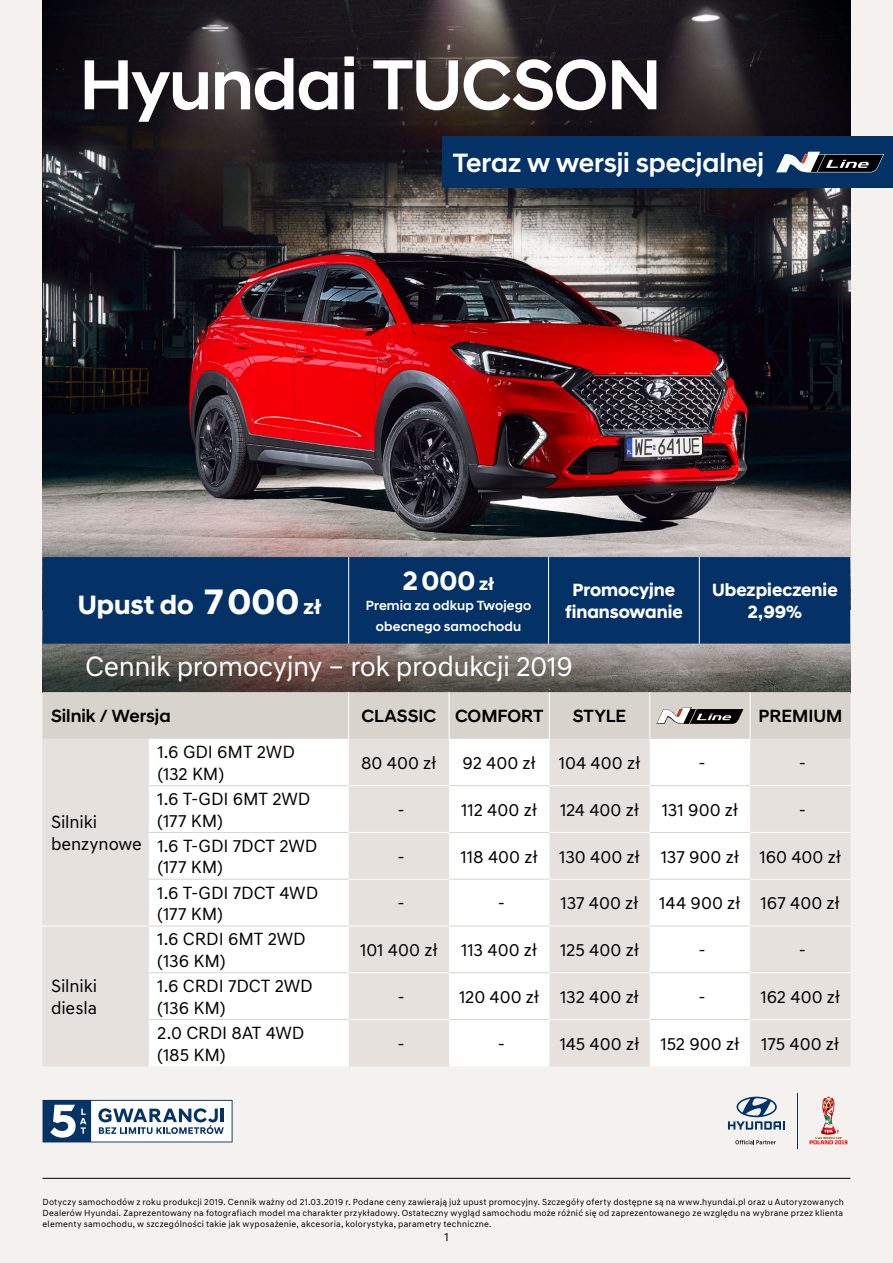
<style>
.page{position:relative;width:893px;height:1263px;background:#f4f1ef}
.page>*{position:absolute;margin:0;border:0;box-sizing:border-box;transform-origin:0 0}
.t1{font:500 72px "Hyundai Sans Head";letter-spacing:-.02em;color:#fff}
.t2{font:28.5px "Hyundai Sans Text";letter-spacing:-.02em;color:#fff}
.t3{font:500 27px "Hyundai Sans Head";letter-spacing:-.005em;color:#fff}
.t4{font:700 27px "Hyundai Sans Head";color:#fff}
.t5{font:18px/21.6px "Hyundai Sans Text";letter-spacing:-.005em;color:#000}
.t6{font:700 18px/21.6px "Hyundai Sans Head";color:#fff;text-align:center}
.t7{font:500 18px "Hyundai Sans Head";color:#000}
.t8{font:500 13.5px/20.4px "Hyundai Sans Head";letter-spacing:.01em;color:#fff;text-align:center}
.t9{font:12px "Hyundai Sans Text";color:#000}
.t10{font:9px/10.8px "Hyundai Sans Text";letter-spacing:.025em;color:#000;text-align:justify}
.s1{font-size:36px}
.s2{font-size:21px}
.s3{font-size:18px}
</style>
<div class="page">
<img style="left:43px;top:644px;width:807px;height:48px">
<img style="left:43px;top:0;width:807px;height:557px">
<hr style="left:43px;top:1178px;width:807px;height:1px;background:#000">
<svg style="left:728px;top:1093px;width:120px;height:56px"></svg>
<svg style="left:43px;top:1100px;width:190px;height:42px"></svg>
<div style="left:43px;top:557px;width:807px;height:87px;background:#053266"></div>
<hr style="left:348px;top:557px;width:1px;height:87px;background:#fff">
<hr style="left:548px;top:557px;width:1px;height:87px;background:#fff">
<hr style="left:699px;top:557px;width:1px;height:87px;background:#fff">
<div style="left:43px;top:739px;width:807px;height:327px;background:#e6e1dd"></div>
<svg style="left:149px;top:739px;width:601px;height:327px;fill:#fff"></svg>
<hr style="left:149px;top:785px;width:200px;height:1px;background:#d9d3cd">
<hr style="left:149px;top:832px;width:200px;height:1px;background:#d9d3cd">
<hr style="left:149px;top:879px;width:200px;height:1px;background:#d9d3cd">
<hr style="left:149px;top:925px;width:200px;height:1px;background:#d9d3cd">
<hr style="left:149px;top:972px;width:200px;height:1px;background:#d9d3cd">
<hr style="left:149px;top:1019px;width:200px;height:1px;background:#d9d3cd">
<hr style="left:449px;top:785px;width:100px;height:1px;background:#d9d3cd">
<hr style="left:650px;top:785px;width:100px;height:1px;background:#d9d3cd">
<hr style="left:449px;top:832px;width:100px;height:1px;background:#d9d3cd">
<hr style="left:650px;top:832px;width:100px;height:1px;background:#d9d3cd">
<hr style="left:449px;top:879px;width:100px;height:1px;background:#d9d3cd">
<hr style="left:650px;top:879px;width:100px;height:1px;background:#d9d3cd">
<hr style="left:449px;top:925px;width:100px;height:1px;background:#d9d3cd">
<hr style="left:650px;top:925px;width:100px;height:1px;background:#d9d3cd">
<hr style="left:449px;top:972px;width:100px;height:1px;background:#d9d3cd">
<hr style="left:650px;top:972px;width:100px;height:1px;background:#d9d3cd">
<hr style="left:449px;top:1019px;width:100px;height:1px;background:#d9d3cd">
<hr style="left:650px;top:1019px;width:100px;height:1px;background:#d9d3cd">
<hr style="left:349px;top:785px;width:100px;height:1px;background:#fff">
<hr style="left:549px;top:785px;width:101px;height:1px;background:#fff">
<hr style="left:750px;top:785px;width:100px;height:1px;background:#fff">
<hr style="left:349px;top:832px;width:100px;height:1px;background:#fff">
<hr style="left:549px;top:832px;width:101px;height:1px;background:#fff">
<hr style="left:750px;top:832px;width:100px;height:1px;background:#fff">
<hr style="left:349px;top:879px;width:100px;height:1px;background:#fff">
<hr style="left:549px;top:879px;width:101px;height:1px;background:#fff">
<hr style="left:750px;top:879px;width:100px;height:1px;background:#fff">
<hr style="left:349px;top:925px;width:100px;height:1px;background:#fff">
<hr style="left:549px;top:925px;width:101px;height:1px;background:#fff">
<hr style="left:750px;top:925px;width:100px;height:1px;background:#fff">
<hr style="left:349px;top:972px;width:100px;height:1px;background:#fff">
<hr style="left:549px;top:972px;width:101px;height:1px;background:#fff">
<hr style="left:750px;top:972px;width:100px;height:1px;background:#fff">
<hr style="left:349px;top:1019px;width:100px;height:1px;background:#fff">
<hr style="left:549px;top:1019px;width:101px;height:1px;background:#fff">
<hr style="left:750px;top:1019px;width:100px;height:1px;background:#fff">
<hr style="left:43px;top:925px;width:106px;height:1px;background:#fff">
<svg style="left:43px;top:692px;width:807px;height:47px;background:#d5cfc9"></svg>
<div style="left:442px;top:136px;width:451px;height:52px;background:#053266"></div>
<svg style="left:776px;top:152px;width:108px;height:20px"></svg>
<h1 class="t1" style="left:79px;top:42px;width:584px">Hyundai TUCSON</h1>
<h3 class="t3" style="left:453px;top:147px;width:313px">Teraz w wersji specjalnej</h3>
<h3 class="t4" style="left:78px;top:588px;width:245px">Upust do <span class="s1">7000</span> <span class="s2">zł</span></h3>
<h3 class="t4" style="left:403px;top:565px;width:93px">2000 <span class="s3">zł</span></h3>
<h3 class="t8" style="left:366px;top:596px;width:167px">Premia za odkup Twojego obecnego samochodu</h3>
<h3 class="t6" style="left:565px;top:579px;width:119px">Promocyjne finansowanie</h3>
<h3 class="t6" style="left:712px;top:579px;width:127px">Ubezpieczenie<br>2,99%</h3>
<h2 class="t2" style="left:85px;top:649px;width:490px">Cennik promocyjny – rok produkcji 2019</h2>
<h3 class="t7" style="left:51px;top:705px;width:121px">Silnik / Wersja</h3>
<h3 class="t7" style="left:361px;top:705px;width:183px">CLASSIC COMFORT</h3>
<h3 class="t7" style="left:573px;top:705px;width:55px">STYLE</h3>
<h3 class="t7" style="left:759px;top:705px;width:85px">PREMIUM</h3>
<h3 class="t5" style="left:51px;top:811px;width:92px">Silniki benzynowe</h3>
<h3 class="t5" style="left:51px;top:975px;width:48px">Silniki diesla</h3>
<h3 class="t5" style="left:157px;top:741px;width:139px">1.6 GDI 6MT 2WD (132 KM)</h3>
<h3 class="t5" style="left:361px;top:752px;width:77px">80 400 zł</h3>
<h3 class="t5" style="left:462px;top:752px;width:75px">92 400 zł</h3>
<h3 class="t5" style="left:559px;top:752px;width:83px">104 400 zł</h3>
<h3 class="t5" style="left:698px;top:752px;width:9px">-</h3>
<h3 class="t5" style="left:799px;top:752px;width:9px">-</h3>
<h3 class="t5" style="left:157px;top:788px;width:155px">1.6 T-GDI 6MT 2WD (177 KM)</h3>
<h3 class="t5" style="left:397px;top:799px;width:9px">-</h3>
<h3 class="t5" style="left:461px;top:799px;width:77px">112 400 zł</h3>
<h3 class="t5" style="left:560px;top:799px;width:81px">124 400 zł</h3>
<h3 class="t5" style="left:662px;top:799px;width:78px">131 900 zł</h3>
<h3 class="t5" style="left:799px;top:799px;width:9px">-</h3>
<h3 class="t5" style="left:157px;top:835px;width:162px">1.6 T-GDI 7DCT 2WD (177 KM)</h3>
<h3 class="t5" style="left:157px;top:881px;width:162px">1.6 T-GDI 7DCT 4WD (177 KM)</h3>
<h3 class="t5" style="left:397px;top:846px;width:9px">-</h3>
<h3 class="t5" style="left:461px;top:846px;width:382px">118 400 zł 130 400 zł 137 900 zł 160 400 zł</h3>
<h3 class="t5" style="left:397px;top:892px;width:9px">-</h3>
<h3 class="t5" style="left:498px;top:892px;width:9px">-</h3>
<h3 class="t5" style="left:560px;top:892px;width:281px">137 400 zł 144 900 zł 167 400 zł</h3>
<h3 class="t5" style="left:157px;top:928px;width:150px">1.6 CRDI 6MT 2WD (136 KM)</h3>
<h3 class="t5" style="left:360px;top:939px;width:79px">101 400 zł</h3>
<h3 class="t5" style="left:461px;top:939px;width:78px">113 400 zł</h3>
<h3 class="t5" style="left:560px;top:939px;width:81px">125 400 zł</h3>
<h3 class="t5" style="left:698px;top:939px;width:9px">-</h3>
<h3 class="t5" style="left:799px;top:939px;width:9px">-</h3>
<h3 class="t5" style="left:157px;top:975px;width:157px">1.6 CRDI 7DCT 2WD (136 KM)</h3>
<h3 class="t5" style="left:397px;top:986px;width:9px">-</h3>
<h3 class="t5" style="left:459px;top:986px;width:181px">120 400 zł 132 400 zł</h3>
<h3 class="t5" style="left:698px;top:986px;width:9px">-</h3>
<h3 class="t5" style="left:760px;top:986px;width:81px">162 400 zł</h3>
<h3 class="t5" style="left:157px;top:1022px;width:149px">2.0 CRDI 8AT 4WD (185 KM)</h3>
<h3 class="t5" style="left:397px;top:1033px;width:9px">-</h3>
<h3 class="t5" style="left:498px;top:1033px;width:9px">-</h3>
<h3 class="t5" style="left:560px;top:1033px;width:281px">145 400 zł 152 900 zł 175 400 zł</h3>
<p class="t10" style="left:43px;top:1197px;width:803px">Dotyczy samochodów z roku produkcji 2019. Cennik ważny od 21.03.2019 r. Podane ceny zawierają już upust promocyjny. Szczegóły oferty dostępne są na www.hyundai.pl oraz u Autoryzowanych Dealerów Hyundai. Zaprezentowany na fotografiach model ma charakter przykładowy. Ostateczny wygląd samochodu może różnić się od zaprezentowanego ze względu na wybrane przez klienta elementy samochodu, w szczególności takie jak wyposażenie, akcesoria, kolorystyka, parametry techniczne.</p>
<h3 class="t9" style="left:444px;top:1230px;width:6px">1</h3>
</div>
